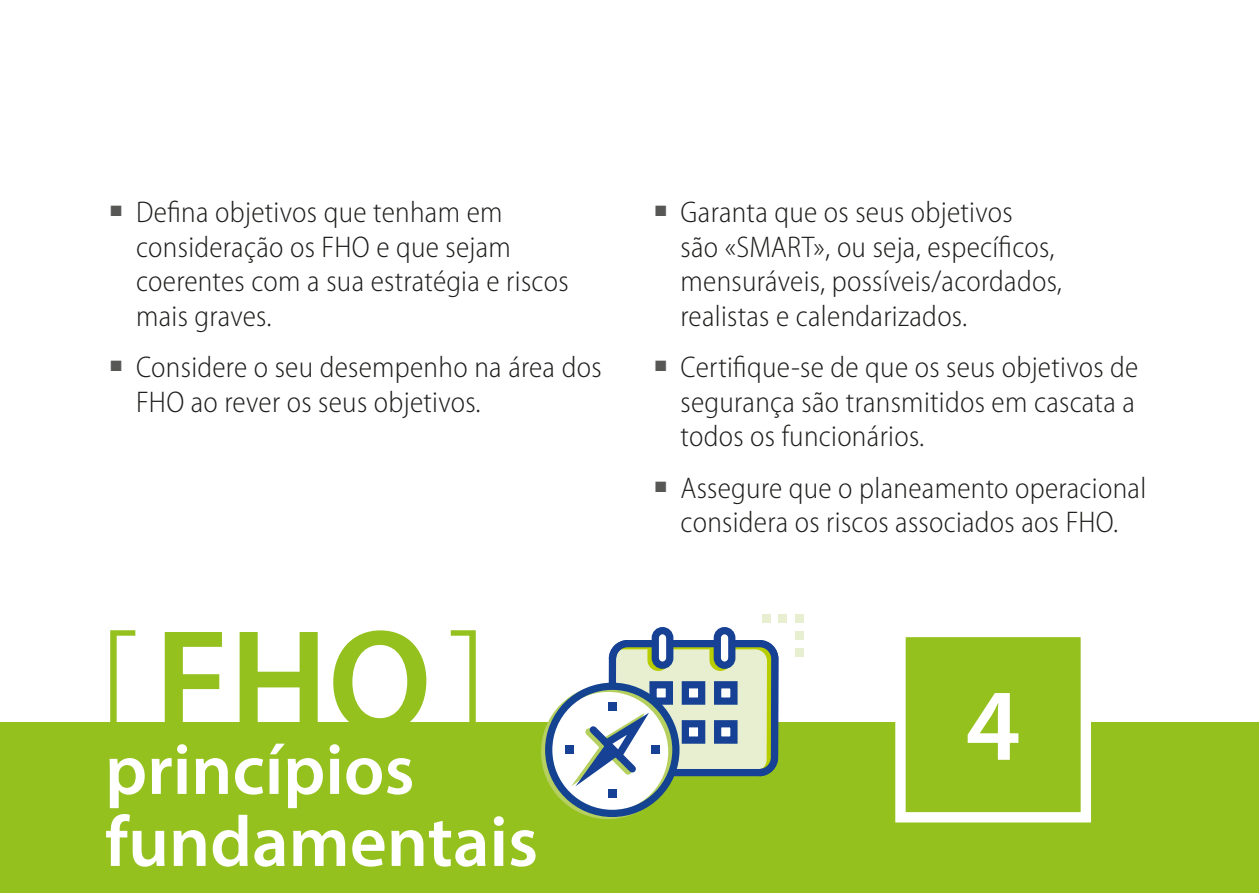
<style>
.page{position:relative;width:1259px;height:893px;background:#fff}
.page>*{position:absolute;margin:0;border:0;box-sizing:border-box;transform-origin:0 0}
.t1{font:600 147px "Myriad Pro";color:#95c11f}
.t2{font:600 102.6px "Myriad Pro";color:#fff}
.t3{font:600 72px/72px "Myriad Pro";color:#fff}
.body_bullet_Grise{font:300 semi-condensed 30px/34.5px "Myriad Pro";letter-spacing:.01em;color:#1d1d1b}
.s1{font-weight:300}
</style>
<div class="page">
<div style="left:0;top:723px;width:1259px;height:170px;background:#95c11f"></div>
<div style="left:895px;top:627px;width:196px;height:195px;background:#95c11f;border:10px solid #fff"></div>
<div style="left:795px;top:631px;width:9px;height:9px;background:#e7efd0"></div>
<div style="left:795px;top:648px;width:9px;height:8px;background:#e7efd0"></div>
<div style="left:795px;top:615px;width:9px;height:8px;background:#e7efd0"></div>
<div style="left:762px;top:615px;width:8px;height:8px;background:#e7efd0"></div>
<div style="left:779px;top:615px;width:8px;height:8px;background:#e7efd0"></div>
<svg style="left:542px;top:636px;width:240px;height:183px"></svg>
<div style="left:655px;top:631px;width:15px;height:34px;background:#fff;border-radius:7px"></div>
<div style="left:651px;top:627px;width:22px;height:42px;border:7px solid #164194;border-radius:7px"></div>
<div style="left:717px;top:631px;width:15px;height:34px;background:#fff;border-radius:7px"></div>
<div style="left:713px;top:627px;width:22px;height:42px;border:7px solid #164194;border-radius:7px"></div>
<p class="body_bullet_Grise" style="left:136px;top:195px;width:434px;text-indent:-26px"><sup>■</sup> Defina objetivos que tenham em consideração os FHO e que sejam coerentes com a sua estratégia e riscos mais graves.</p>
<p class="body_bullet_Grise" style="left:136px;top:350px;width:467px;text-indent:-26px"><sup>■</sup> Considere o seu desempenho na área dos<br>FHO ao rever os seus objetivos.</p>
<h1 class="t1" style="left:97px;top:588px;width:393px"><span class="s1">[</span>FHO<span class="s1">]</span></h1>
<h1 class="t3" style="left:105px;top:732px;width:434px">princípios fundamentais</h1>
<p class="body_bullet_Grise" style="left:680px;top:195px;width:383px;text-indent:-26px"><sup>■</sup> Garanta que os seus objetivos<br>são «SMART», ou seja, específicos, mensuráveis, possíveis/acordados, realistas e calendarizados.</p>
<p class="body_bullet_Grise" style="left:680px;top:350px;width:459px;text-align:justify;text-indent:-26px"><sup>■</sup> Certifique-se de que os seus objetivos de segurança são transmitidos em cascata a todos os funcionários.</p>
<p class="body_bullet_Grise" style="left:655px;top:470px;width:493px;text-align:center"><sup>■</sup> Assegure que o planeamento operacional considera os riscos associados aos FHO.</p>
<p class="t2" style="left:965px;top:660px;width:57px">4</p>
</div>
